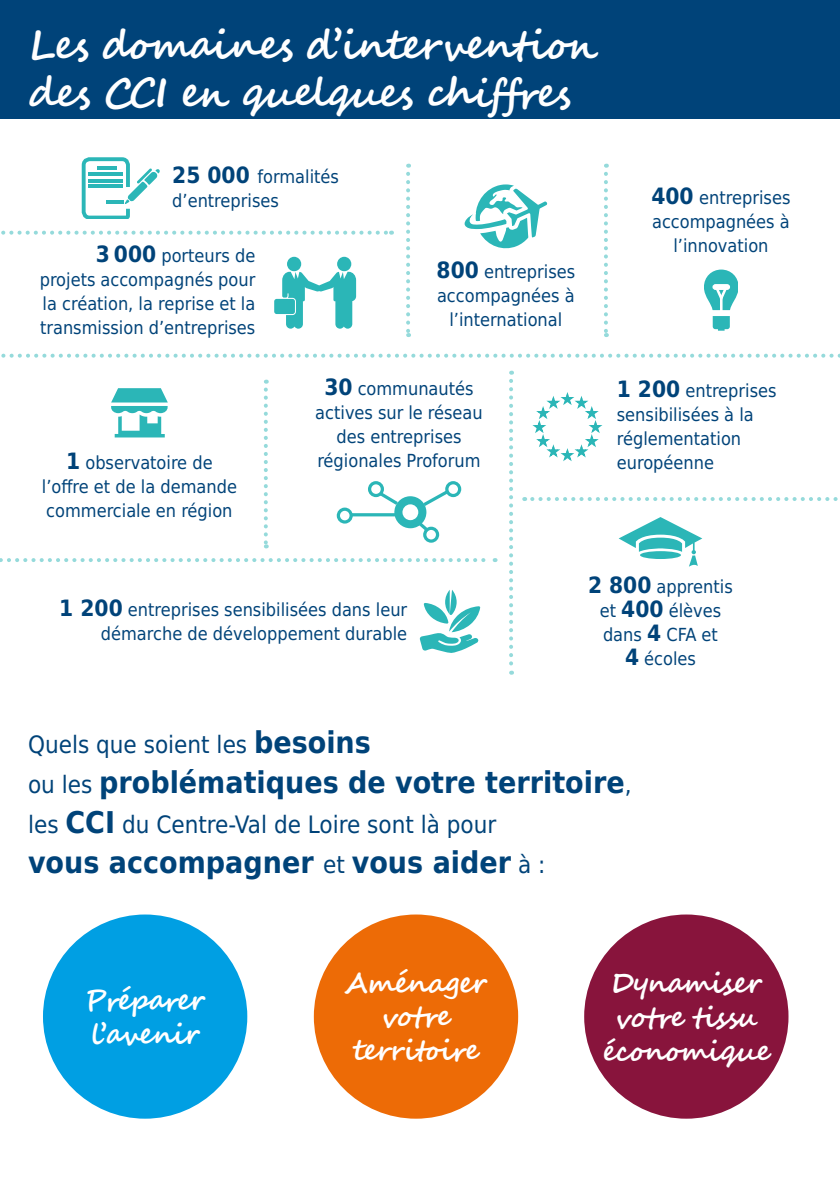
<style>
.page{position:relative;width:840px;height:1191px;background:#fff}
.page>*{position:absolute;margin:0;border:0;box-sizing:border-box;transform-origin:0 0}
.t1{font:700 40px/48px "Segoe Script";letter-spacing:-.04em;color:#fff}
.t2{font:700 30px "DejaVu Sans Condensed";color:#004379}
.t3{font:700 28px/33.6px "Segoe Script";letter-spacing:-.04em;color:#fff;text-align:center}
.t4{font:24px "DejaVu Sans Condensed";color:#004379}
.t5{font:18px/24px "DejaVu Sans Condensed";color:#004379;text-align:center}
.s1{font-weight:700;font-size:22.4px}
.s2{font-weight:700;font-size:30px}
.s3{font-weight:400;font-size:24px}
</style>
<div class="page">
<svg style="left:604px;top:174px;width:3px;height:163px"></svg>
<svg style="left:406px;top:174px;width:4px;height:163px"></svg>
<svg style="left:264px;top:380px;width:4px;height:168px"></svg>
<svg style="left:509px;top:381px;width:4px;height:293px"></svg>
<svg style="left:111px;top:388px;width:57px;height:49px"></svg>
<svg style="left:419px;top:590px;width:61px;height:63px"></svg>
<svg style="left:1px;top:231px;width:391px;height:4px"></svg>
<svg style="left:532px;top:497px;width:306px;height:4px"></svg>
<svg style="left:1px;top:354px;width:839px;height:4px"></svg>
<svg style="left:0;top:558px;width:495px;height:4px"></svg>
<svg style="left:618px;top:517px;width:84px;height:50px"></svg>
<div style="left:639px;top:551px;width:41px;height:8px;background:#2bb6b7;border-radius:50%"></div>
<div style="left:274px;top:299px;width:21px;height:15px;background:#2bb6b7;border-radius:2px"></div>
<svg style="left:282px;top:257px;width:74px;height:72px"></svg>
<svg style="left:81px;top:157px;width:78px;height:61px"></svg>
<svg style="left:464px;top:184px;width:83px;height:64px"></svg>
<svg style="left:532px;top:392px;width:71px;height:69px"></svg>
<svg style="left:704px;top:269px;width:32px;height:61px"></svg>
<div style="left:712px;top:284px;width:17px;height:6px;border:2px solid #fff;border-radius:2px"></div>
<svg style="left:336px;top:507px;width:17px;height:16px"></svg>
<hr style="left:350px;top:513px;width:48px;height:3px;background:#2bb6b7">
<svg style="left:367px;top:481px;width:94px;height:62px"></svg>
<div style="left:0;top:0;width:839px;height:118px;background:#004379"></div>
<div style="left:43px;top:914px;width:204px;height:204px;background:#009fe3;border-radius:50%"></div>
<div style="left:313px;top:914px;width:205px;height:204px;background:#ed6b06;border-radius:50%"></div>
<div style="left:584px;top:914px;width:204px;height:204px;background:#88143c;border-radius:50%"></div>
<p class="t1" style="left:28px;top:21px;width:571px">Les domaines d’intervention des CCI en quelques chiffres</p>
<p class="t5" style="left:172px;top:164px;width:168px;text-align:left"><span class="s1">25 000</span> formalités d’entreprises</p>
<p class="t5" style="left:40px;top:243px;width:217px;text-align:justify;text-indent:56px"><span class="s1">3 000</span> porteurs de projets accompagnés pour la création, la reprise et la transmission d’entreprises</p>
<p class="t5" style="left:436px;top:259px;width:140px"><span class="s1">800</span> entreprises accompagnées à l’international</p>
<p class="t5" style="left:42px;top:450px;width:196px"><span class="s1">1</span> observatoire de l’offre et de la demande commerciale en région</p>
<p class="t5" style="left:315px;top:376px;width:169px"><span class="s1">30</span> communautés actives sur le réseau des entreprises régionales Proforum</p>
<p class="t5" style="left:651px;top:185px;width:140px"><span class="s1">400</span> entreprises accompagnées à l’innovation</p>
<p class="t5" style="left:616px;top:379px;width:161px;text-align:left"><span class="s1">1 200</span> entreprises sensibilisées à la réglementation européenne</p>
<p class="t5" style="left:59px;top:597px;width:349px;text-align:right"><span class="s1">1 200</span> entreprises sensibilisées dans leur démarche de développement durable</p>
<p class="t5" style="left:588px;top:574px;width:146px"><span class="s1">2 800</span> apprentis et <span class="s1">400</span> élèves dans <span class="s1">4</span> CFA et<br><span class="s1">4</span> écoles</p>
<p class="t4" style="left:28px;top:724px;width:344px">Quels que soient les <span class="s2">besoins</span></p>
<p class="t2" style="left:28px;top:757px;width:604px"><span class="s3">ou les</span> problématiques de votre territoire<span class="s3">,</span></p>
<p class="t4" style="left:28px;top:804px;width:469px">les <span class="s2">CCI</span> du Centre-Val de Loire sont là pour</p>
<p class="t2" style="left:28px;top:837px;width:518px">vous accompagner <span class="s3">et</span> vous aider <span class="s3">à :</span></p>
<p class="t3" style="left:85px;top:984px;width:121px;text-align:left">Préparer l’avenir</p>
<p class="t3" style="left:344px;top:966px;width:143px">Aménager votre territoire</p>
<p class="t3" style="left:602px;top:967px;width:169px">Dynamiser votre tissu économique</p>
</div>
